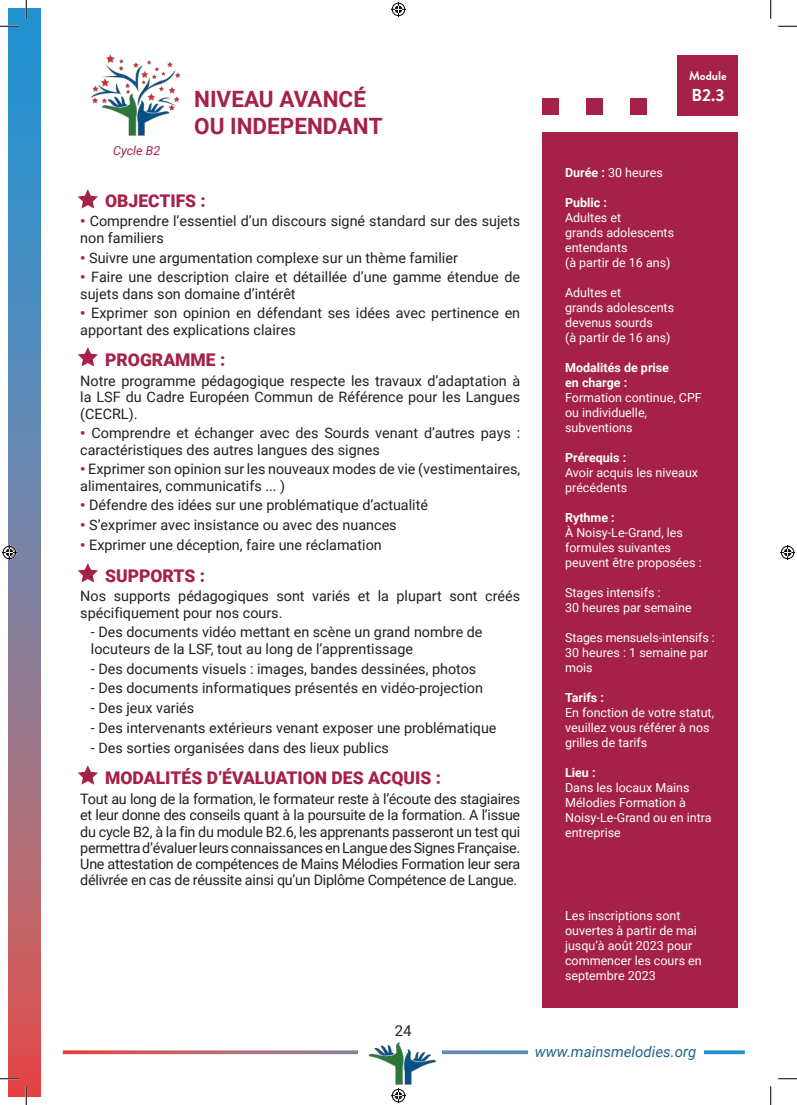
<style>
.page{position:relative;width:797px;height:1105px;background:#fff}
.page>*{position:absolute;margin:0;border:0;box-sizing:border-box;transform-origin:0 0}
.t1{font:700 22.5px/27px "Roboto";color:#a62149}
.t2{font:900 17.5px "Roboto";color:#a62149}
.t3{font:700 17.38px "Brandon Grotesque";color:#fff}
.t4{font:italic 15px "Roboto";color:#21638a}
.t5{font:15px "Roboto";color:#231f20}
.t6{font:14.38px/16.2px "Roboto";color:#231f20}
.t7{font:12.5px/15px "Roboto";color:#fff}
.t8{font:700 12.5px/15px "Roboto";color:#fff}
.t9{font:italic 12.5px "Roboto";color:#a62149}
.t10{font:700 12.5px "Brandon Grotesque";color:#fff}
.s1{font-weight:900;color:#a62149}
.s2{font-weight:700}
</style>
<div class="page">
<div style="left:542px;top:133px;width:196px;height:875px;background:#a62149"></div>
<div style="left:677px;top:56px;width:61px;height:60px;background:#a62149"></div>
<div style="left:542px;top:98px;width:17px;height:17px;background:#a62149"></div>
<div style="left:586px;top:98px;width:17px;height:17px;background:#a62149"></div>
<div style="left:630px;top:98px;width:17px;height:17px;background:#a62149"></div>
<svg style="left:78px;top:189px;width:20px;height:20px"></svg>
<svg style="left:78px;top:347px;width:20px;height:19px"></svg>
<svg style="left:78px;top:563px;width:20px;height:19px"></svg>
<svg style="left:78px;top:765px;width:20px;height:20px"></svg>
<img style="left:91px;top:54px;width:90px;height:82px">
<svg style="left:63px;top:1050px;width:681px;height:4px;background:#a27f92"></svg>
<div style="left:358px;top:1035px;width:84px;height:27px;background:#fff"></div>
<div style="left:528px;top:1035px;width:175px;height:27px;background:#fff"></div>
<img style="left:368px;top:1042px;width:68px;height:43px">
<svg style="left:9px;top:9px;width:31px;height:1087px;background:#7b7c9c"></svg>
<svg style="left:0;top:25px;width:19px;height:2px"></svg>
<svg style="left:778px;top:25px;width:19px;height:2px"></svg>
<svg style="left:0;top:1078px;width:19px;height:1px"></svg>
<svg style="left:778px;top:1078px;width:19px;height:1px"></svg>
<svg style="left:25px;top:0;width:2px;height:19px"></svg>
<svg style="left:25px;top:1086px;width:2px;height:19px"></svg>
<svg style="left:770px;top:0;width:1px;height:19px"></svg>
<svg style="left:770px;top:1086px;width:1px;height:19px"></svg>
<svg style="left:391px;top:2px;width:15px;height:15px"></svg>
<svg style="left:391px;top:1088px;width:15px;height:15px"></svg>
<svg style="left:2px;top:545px;width:15px;height:15px"></svg>
<svg style="left:780px;top:545px;width:15px;height:15px"></svg>
<p class="t9" style="left:113px;top:141px;width:49px">Cycle B2</p>
<h1 class="t1" style="left:194px;top:85px;width:190px">NIVEAU AVANCÉ<br>OU INDEPENDANT</h1>
<p class="t2" style="left:105px;top:188px;width:102px">OBJECTIFS :</p>
<p class="t6" style="left:80px;top:213px;width:441px"><span class="s1">•</span> Comprendre l’essentiel d’un discours signé standard sur des sujets non familiers</p>
<p class="t6" style="left:80px;top:249px;width:379px"><span class="s1">•</span> Suivre une argumentation complexe sur un thème familier</p>
<p class="t6" style="left:80px;top:269px;width:441px"><span class="s1">•</span> Faire une description claire et détaillée d’une gamme étendue de sujets dans son domaine d’intérêt</p>
<p class="t6" style="left:80px;top:305px;width:441px"><span class="s1">•</span> Exprimer son opinion en défendant ses idées avec pertinence en apportant des explications claires</p>
<p class="t2" style="left:105px;top:348px;width:122px">PROGRAMME :</p>
<p class="t6" style="left:80px;top:372px;width:441px;text-align:justify">Notre programme pédagogique respecte les travaux d’adaptation à la LSF du Cadre Européen Commun de Référence pour les Langues (CECRL).</p>
<p class="t6" style="left:80px;top:425px;width:441px"><span class="s1">•</span> Comprendre et échanger avec des Sourds venant d’autres pays : caractéristiques des autres langues des signes</p>
<p class="t6" style="left:80px;top:461px;width:441px"><span class="s1">•</span> Exprimer son opinion sur les nouveaux modes de vie (vestimentaires, alimentaires, communicatifs ... )</p>
<p class="t6" style="left:80px;top:497px;width:349px"><span class="s1">•</span> Défendre des idées sur une problématique d’actualité</p>
<p class="t6" style="left:80px;top:516px;width:318px"><span class="s1">•</span> S’exprimer avec insistance ou avec des nuances</p>
<p class="t6" style="left:80px;top:536px;width:303px"><span class="s1">•</span> Exprimer une déception, faire une réclamation</p>
<p class="t2" style="left:105px;top:563px;width:101px">SUPPORTS :</p>
<p class="t6" style="left:80px;top:588px;width:441px">Nos supports pédagogiques sont variés et la plupart sont créés spécifiquement pour nos cours.</p>
<p class="t6" style="left:91px;top:624px;width:393px">- Des documents vidéo mettant en scène un grand nombre de locuteurs de la LSF, tout au long de l’apprentissage</p>
<p class="t6" style="left:91px;top:660px;width:387px">- Des documents visuels : images, bandes dessinées, photos</p>
<p class="t6" style="left:91px;top:679px;width:393px">- Des documents informatiques présentés en vidéo-projection</p>
<p class="t6" style="left:91px;top:699px;width:105px">- Des jeux variés</p>
<p class="t6" style="left:91px;top:719px;width:407px">- Des intervenants extérieurs venant exposer une problématique</p>
<p class="t6" style="left:91px;top:739px;width:299px">- Des sorties organisées dans des lieux publics</p>
<p class="t2" style="left:105px;top:766px;width:337px">MODALITÉS D’ÉVALUATION DES ACQUIS :</p>
<p class="t6" style="left:80px;top:790px;width:441px;text-align:justify">Tout au long de la formation, le formateur reste à l’écoute des stagiaires et leur donne des conseils quant à la poursuite de la formation. A l’issue du cycle B2, à la fin du module B2.6, les apprenants passeront un test qui permettra d’évaluer leurs connaissances en Langue des Signes Française.<br>Une attestation de compétences de Mains Mélodies Formation leur sera délivrée en cas de réussite ainsi qu’un Diplôme Compétence de Langue.</p>
<p class="t10" style="left:689px;top:67px;width:39px">Module</p>
<p class="t3" style="left:691px;top:83px;width:34px">B2.3</p>
<p class="t7" style="left:565px;top:164px;width:99px"><span class="s2">Durée :</span> 30 heures</p>
<p class="t8" style="left:565px;top:194px;width:43px">Public :</p>
<p class="t7" style="left:565px;top:209px;width:110px">Adultes et<br>grands adolescents entendants<br>(à partir de 16 ans)</p>
<p class="t7" style="left:565px;top:284px;width:110px">Adultes et<br>grands adolescents devenus sourds<br>(à partir de 16 ans)</p>
<p class="t8" style="left:565px;top:359px;width:105px">Modalités de prise en charge :</p>
<p class="t7" style="left:565px;top:389px;width:138px">Formation continue, CPF ou individuelle, subventions</p>
<p class="t8" style="left:565px;top:449px;width:63px">Prérequis :</p>
<p class="t7" style="left:565px;top:464px;width:134px">Avoir acquis les niveaux précédents</p>
<p class="t8" style="left:565px;top:509px;width:51px">Rythme :</p>
<p class="t7" style="left:565px;top:524px;width:138px">À Noisy-Le-Grand, les formules suivantes peuvent être proposées :</p>
<p class="t7" style="left:565px;top:584px;width:128px">Stages intensifs :<br>30 heures par semaine</p>
<p class="t7" style="left:565px;top:629px;width:151px">Stages mensuels-intensifs :<br>30 heures : 1 semaine par mois</p>
<p class="t8" style="left:565px;top:689px;width:40px">Tarifs :</p>
<p class="t7" style="left:565px;top:704px;width:150px">En fonction de votre statut, veuillez vous référer à nos grilles de tarifs</p>
<p class="t8" style="left:565px;top:764px;width:32px">Lieu :</p>
<p class="t7" style="left:565px;top:779px;width:148px">Dans les locaux Mains<br>Mélodies Formation à<br>Noisy-Le-Grand ou en intra entreprise</p>
<p class="t7" style="left:565px;top:907px;width:138px">Les inscriptions sont ouvertes à partir de mai jusqu’à août 2023 pour commencer les cours en septembre 2023</p>
<p class="t5" style="left:395px;top:1020px;width:18px">24</p>
<p class="t4" style="left:535px;top:1041px;width:163px">www.mainsmelodies.org</p>
</div>
